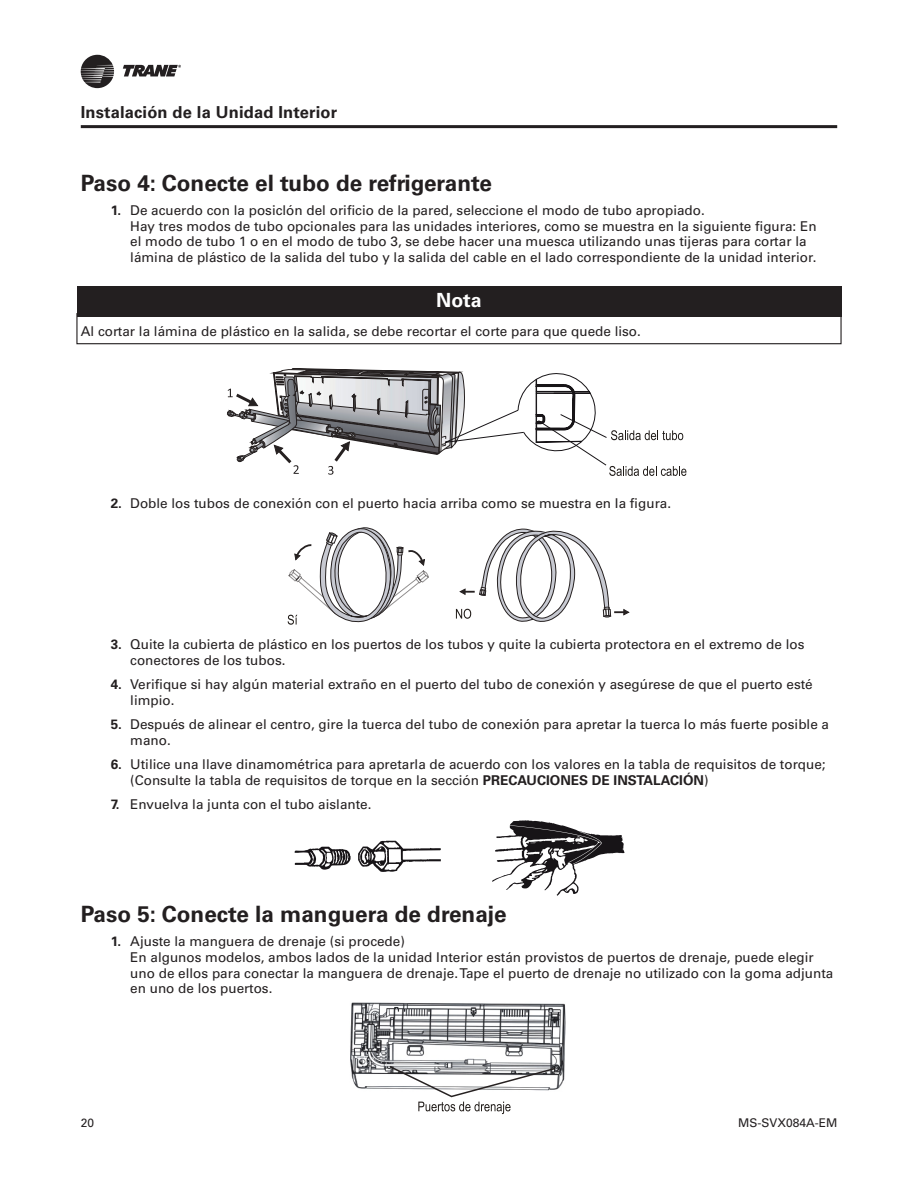
<style>
.page{position:relative;width:918px;height:1188px;background:#fff}
.page>*{position:absolute;margin:0;border:0;box-sizing:border-box;transform-origin:0 0}
.tit_2_-_sem_numero{font:700 22.5px "Univers LT Std";color:#231f20}
.vinhetas{font:700 19.5px "Univers LT Std";color:#fff}
.t1{font:700 16.5px "Univers LT Std";letter-spacing:.01em;color:#231f20}
.txt_normal_-_borda{font:13.5px/15.8px "Univers LT Std";color:#231f20}
.t2{font:12px "Univers LT Std";color:#231f20}
.s1{font-weight:700}
</style>
<div class="page">
<svg style="left:81px;top:55px;width:33px;height:33px"></svg>
<svg style="left:123px;top:65px;width:58px;height:11px"></svg>
<hr style="left:81px;top:125px;width:756px;height:3px;background:#231f20">
<div style="left:77px;top:286px;width:764px;height:30px;background:#231f20"></div>
<div style="left:76px;top:313px;width:766px;height:31px;border:1px solid #231f20"></div>
<svg style="left:227px;top:368px;width:459px;height:108px"></svg>
<svg style="left:288px;top:527px;width:141px;height:98px"></svg>
<svg style="left:456px;top:528px;width:173px;height:94px"></svg>
<svg style="left:492px;top:820px;width:133px;height:76px"></svg>
<svg style="left:295px;top:847px;width:56px;height:23px"></svg>
<svg style="left:358px;top:841px;width:83px;height:31px"></svg>
<img style="left:350px;top:1002px;width:215px;height:88px">
<svg style="left:388px;top:1065px;width:169px;height:49px"></svg>
<p class="t1" style="left:81px;top:103px;width:258px">Instalación de la Unidad Interior</p>
<p class="tit_2_-_sem_numero" style="left:81px;top:170px;width:413px">Paso 4: Conecte el tubo de refrigerante</p>
<p class="txt_normal_-_borda" style="left:130px;top:202px;width:688px;text-indent:-20px"><span class="s1">1.</span> De acuerdo con la posiclón del orificio de la pared, seleccione el modo de tubo apropiado.<br>Hay tres modos de tubo opcionales para las unidades interiores, como se muestra en la siguiente figura: En el modo de tubo 1 o en el modo de tubo 3, se debe hacer una muesca utilizando unas tijeras para cortar la lámina de plástico de la salida del tubo y la salida del cable en el lado correspondiente de la unidad interior.</p>
<p class="vinhetas" style="left:436px;top:288px;width:47px">Nota</p>
<p class="txt_normal_-_borda" style="left:81px;top:323px;width:562px">Al cortar la lámina de plástico en la salida, se debe recortar el corte para que quede liso.</p>
<p class="txt_normal_-_borda" style="left:111px;top:496px;width:562px"><span class="s1">2.</span> Doble los tubos de conexión con el puerto hacia arriba como se muestra en Ia figura.</p>
<p class="txt_normal_-_borda" style="left:130px;top:636px;width:676px;text-indent:-20px"><span class="s1">3.</span> Quite la cubierta de plástico en los puertos de los tubos y quite la cubierta protectora en el extremo de los conectores de los tubos.</p>
<p class="txt_normal_-_borda" style="left:130px;top:676px;width:684px;text-indent:-20px"><span class="s1">4.</span> Verifique si hay algún material extraño en el puerto del tubo de conexión y asegúrese de que el puerto esté limpio.</p>
<p class="txt_normal_-_borda" style="left:130px;top:716px;width:700px;text-indent:-20px"><span class="s1">5.</span> Después de alinear el centro, gire la tuerca del tubo de conexión para apretar la tuerca lo más fuerte posible a mano.</p>
<p class="txt_normal_-_borda" style="left:130px;top:756px;width:697px;text-indent:-20px"><span class="s1">6.</span> Utilice una llave dinamométrica para apretarla de acuerdo con los valores en la tabla de requisitos de torque; (Consulte la tabla de requisitos de torque en la sección <span class="s1">PRECAUCIONES DE INSTALACIÓN</span>)</p>
<p class="txt_normal_-_borda" style="left:111px;top:796px;width:262px"><span class="s1">7.</span> Envuelva la junta con el tubo aislante.</p>
<p class="tit_2_-_sem_numero" style="left:81px;top:901px;width:427px">Paso 5: Conecte la manguera de drenaje</p>
<p class="txt_normal_-_borda" style="left:130px;top:934px;width:705px;text-indent:-20px"><span class="s1">1.</span> Ajuste la manguera de drenaje (si procede)<br>En algunos modelos, ambos lados de la unidad Interior están provistos de puertos de drenaje, puede elegir uno de ellos para conectar la manguera de drenaje. Tape el puerto de drenaje no utilizado con la goma adjunta en uno de los puertos.</p>
<p class="t2" style="left:81px;top:1116px;width:15px">20</p>
<p class="t2" style="left:738px;top:1115px;width:101px">MS-SVX084A-EM</p>
</div>
